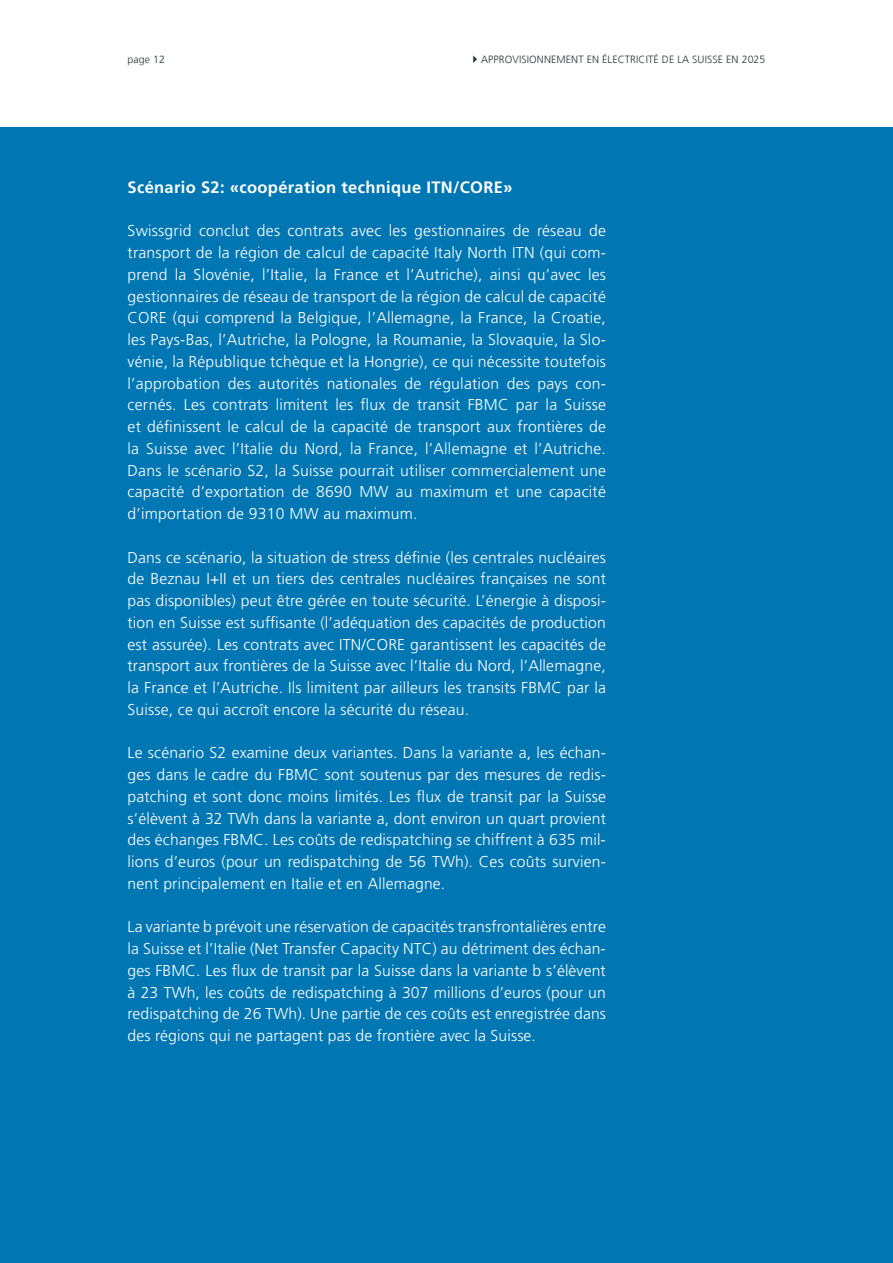
<style>
.page{position:relative;width:893px;height:1263px;background:#fff}
.page>*{position:absolute;margin:0;border:0;box-sizing:border-box;transform-origin:0 0}
.t1{font:700 16.5px "Frutiger LT Com";letter-spacing:.02em;color:#fff}
.t2{font:300 15.75px/21.8px "Frutiger LT Std";letter-spacing:.01em;color:#fff;text-align:justify}
.t3{font:300 10.5px "Frutiger LT Com";letter-spacing:.01em;color:#283534}
</style>
<div class="page">
<div style="left:0;top:128px;width:893px;height:1135px;background:#0076b3"></div>
<p class="t3" style="left:128px;top:53px;width:39px">page 12</p>
<p class="t3" style="left:481px;top:53px;width:286px">APPROVISIONNEMENT EN ÉLECTRICITÉ DE LA SUISSE EN 2025</p>
<p class="t1" style="left:128px;top:177px;width:386px">Scénario S2: «coopération technique ITN/CORE»</p>
<p class="t2" style="left:128px;top:220px;width:480px">Swissgrid conclut des contrats avec les gestionnaires de réseau de transport de la région de calcul de capacité Italy North ITN (qui com&shy;prend la Slovénie, l’Italie, la France et l’Autriche), ainsi qu’avec les gestionnaires de réseau de transport de la région de calcul de capacité CORE (qui comprend la Belgique, l’Allemagne, la France, la Croatie, les Pays-Bas, l’Autriche, la Pologne, la Roumanie, la Slovaquie, la Slo&shy;vénie, la République tchèque et la Hongrie), ce qui nécessite toutefois l’approbation des autorités nationales de régulation des pays con&shy;cernés. Les contrats limitent les flux de transit FBMC par la Suisse et définissent le calcul de la capacité de transport aux frontières de la Suisse avec l’Italie du Nord, la France, l’Allemagne et l’Autriche.<br>Dans le scénario S2, la Suisse pourrait utiliser commercialement une capacité d’exportation de 8690 MW au maximum et une capacité d’importation de 9310 MW au maximum.</p>
<p class="t2" style="left:128px;top:546px;width:480px">Dans ce scénario, la situation de stress définie (les centrales nucléaires de Beznau I+II et un tiers des centrales nucléaires françaises ne sont pas disponibles) peut être gérée en toute sécurité. L’énergie à disposi&shy;tion en Suisse est suffisante (l’adéquation des capacités de production est assurée). Les contrats avec ITN/CORE garantissent les capacités de transport aux frontières de la Suisse avec l’Italie du Nord, l’Allemagne, la France et l’Autriche. Ils limitent par ailleurs les transits FBMC par la Suisse, ce qui accroît encore la sécurité du réseau.</p>
<p class="t2" style="left:128px;top:742px;width:480px">Le scénario S2 examine deux variantes. Dans la variante a, les échan&shy;ges dans le cadre du FBMC sont soutenus par des mesures de redis&shy;patching et sont donc moins limités. Les flux de transit par la Suisse s’élèvent à 32 TWh dans la variante a, dont environ un quart provient des échanges FBMC. Les coûts de redispatching se chiffrent à 635 mil&shy;lions d’euros (pour un redispatching de 56 TWh). Ces coûts survien&shy;nent principalement en Italie et en Allemagne.</p>
<p class="t2" style="left:128px;top:916px;width:480px">La variante b prévoit une réservation de capacités transfrontalières entre la Suisse et l’Italie (Net Transfer Capacity NTC) au détriment des échan&shy;ges FBMC. Les flux de transit par la Suisse dans la variante b s’élèvent à 23 TWh, les coûts de redispatching à 307 millions d’euros (pour un redispatching de 26 TWh). Une partie de ces coûts est enregistrée dans des régions qui ne partagent pas de frontière avec la Suisse.</p>
</div>
